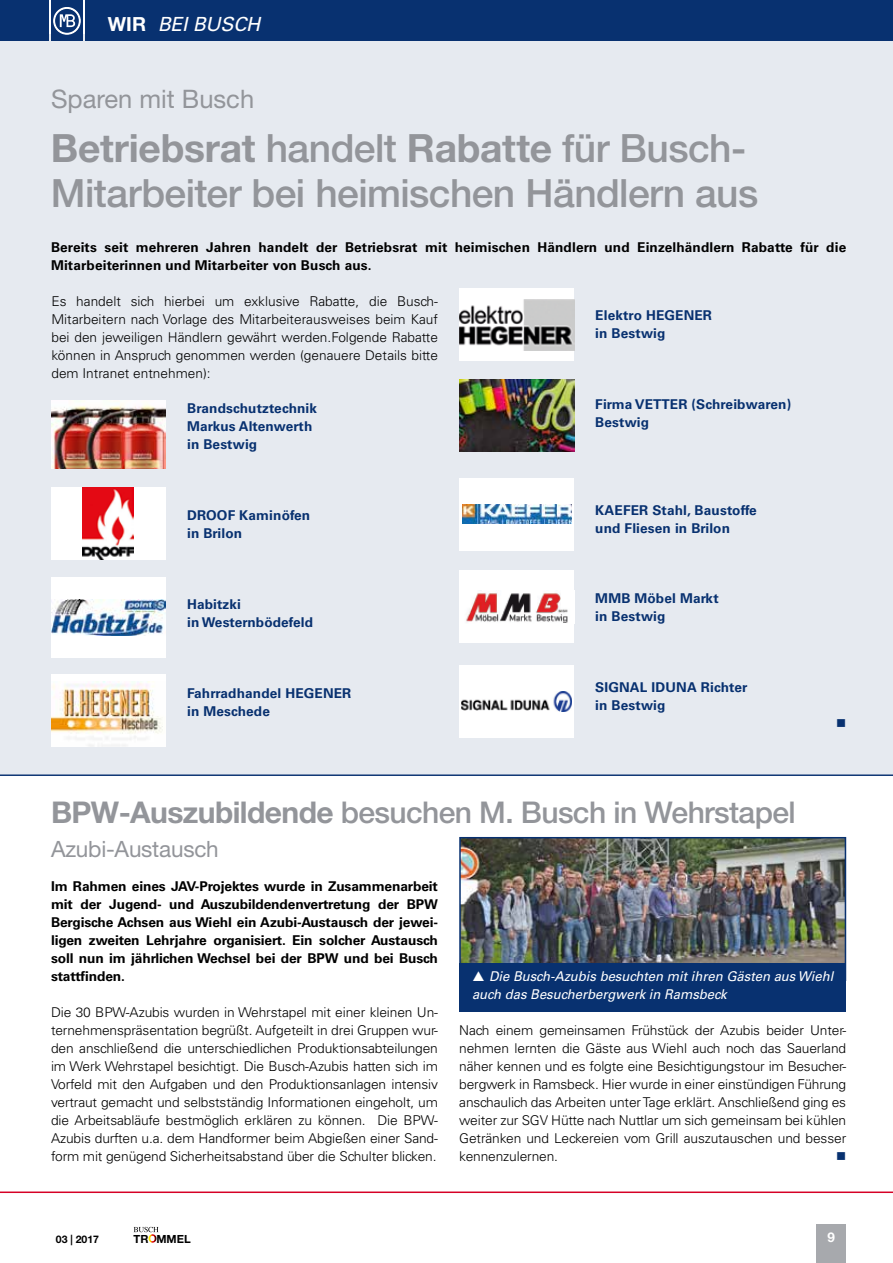
<style>
.page{position:relative;width:893px;height:1263px;background:#fff}
.page>*{position:absolute;margin:0;border:0;box-sizing:border-box;transform-origin:0 0}
.t1{font:500 39px/45px "Helvetica Neue LT Pro";letter-spacing:-.015em;color:#93959a}
.t2{font:500 30px "Helvetica Neue LT Pro";letter-spacing:-.02em;color:#93959a}
.t3{font:25.5px "Helvetica Neue LT Pro";color:#93959a}
.t4{font:22.5px "Helvetica Neue LT Pro";letter-spacing:-.01em;color:#93959a}
.t5{font:italic 19.5px "Univers LT Std";color:#fff}
.t6{font:300 13.5px/18px "Univers LT Std";letter-spacing:-.01em;color:#000;text-align:justify}
.t7{font:700 13.5px/18px "Univers LT Std";letter-spacing:.01em;color:#000;text-align:justify}
.t8{font:700 13.5px/18px "Univers LT Std";letter-spacing:.01em;color:#083170}
.t9{font:italic 13.5px/18px "Univers LT Std";color:#fff}
.t10{font:13.5px "Wingdings";color:#083170}
.t11{font:700 13.5px "Helvetica Neue LT Pro";color:#fff}
.t12{font:700 11.25px "Helvetica Neue LT Pro";color:#000}
.t13{font:700 10.5px "Helvetica Neue LT Pro";color:#000}
.s1{font-family:"Helvetica Neue LT Pro";font-weight:700;font-style:normal}
.s2{font-weight:700}
</style>
<div class="page">
<div style="left:816px;top:1224px;width:30px;height:39px;background:#a7a9ad"></div>
<svg style="left:134px;top:1227px;width:25px;height:16px"></svg>
<hr style="left:0;top:648px;width:1px;height:543px;background:#d60026">
<img style="left:462px;top:840px;width:381px;height:123px">
<div style="left:459px;top:837px;width:387px;height:144px;border:2px solid #083170"></div>
<div style="left:0;top:34px;width:893px;height:740px;background:#e6eaf0"></div>
<div style="left:0;top:0;width:49px;height:41px;background:#083170"></div>
<div style="left:85px;top:0;width:808px;height:41px;background:#083170"></div>
<div style="left:51px;top:0;width:32px;height:41px;background:#083170"></div>
<svg style="left:53px;top:7px;width:28px;height:28px"></svg>
<hr style="left:0;top:0;width:1px;height:41px;background:#d60026">
<hr style="left:0;top:1191px;width:893px;height:2px;background:#d60026">
<hr style="left:0;top:774px;width:893px;height:2px;background:#083170">
<img style="left:51px;top:400px;width:115px;height:68px">
<div style="left:51px;top:674px;width:115px;height:72px;background:#fff"></div>
<img style="left:51px;top:681px;width:112px;height:65px">
<div style="left:459px;top:289px;width:115px;height:72px;background:#fff"></div>
<img style="left:459px;top:299px;width:115px;height:51px">
<img style="left:459px;top:379px;width:115px;height:72px">
<div style="left:459px;top:478px;width:115px;height:72px;background:#fff"></div>
<img style="left:462px;top:504px;width:109px;height:20px">
<div style="left:459px;top:571px;width:115px;height:72px;background:#fff"></div>
<img style="left:466px;top:590px;width:102px;height:33px">
<div style="left:459px;top:665px;width:115px;height:72px;background:#fff"></div>
<img style="left:461px;top:692px;width:111px;height:19px">
<div style="left:51px;top:487px;width:115px;height:72px;background:#fff"></div>
<img style="left:83px;top:487px;width:51px;height:72px">
<div style="left:51px;top:577px;width:115px;height:81px;background:#fff"></div>
<img style="left:51px;top:599px;width:115px;height:37px">
<div style="left:459px;top:963px;width:387px;height:48px;background:#083170"></div>
<h3 class="t5" style="left:108px;top:12px;width:159px"><span class="s1">W I R</span> BEIBUSCH</h3>
<h3 class="t3" style="left:51px;top:83px;width:205px">Sparen mit Busch</h3>
<h1 class="t1" style="left:51px;top:125px;width:709px"><span class="s2">Betriebsrat</span> handelt <span class="s2">Rabatte</span> für Busch-<br>Mitarbeiter bei heimischen Händlern aus</h1>
<p class="t7" style="left:51px;top:238px;width:797px">Bereits seit mehreren Jahren handelt der Betriebsrat mit heimischen Händlern und Einzelhändlern Rabatte für die<br>Mitarbeiterinnen und Mitarbeiter von Busch aus.</p>
<p class="t6" style="left:51px;top:292px;width:388px">Es handelt sich hierbei um exklusive Rabatte, die Busch-Mitarbeitern nach Vorlage des Mitarbeiterausweises beim Kauf bei den jeweiligen Händlern gewährt werden.Folgende Rabatte können in Anspruch genommen werden (genauere Details bitte dem Intranet entnehmen):</p>
<p class="t8" style="left:187px;top:399px;width:132px">Brandschutztechnik<br>Markus Altenwerth in Bestwig</p>
<p class="t8" style="left:595px;top:307px;width:118px">Elektro HEGENER in Bestwig</p>
<p class="t8" style="left:595px;top:396px;width:197px">Firma VETTER (Schreibwaren)<br>Bestwig</p>
<p class="t8" style="left:187px;top:506px;width:125px">DROOF Kaminöfen in Brilon</p>
<p class="t8" style="left:595px;top:502px;width:163px">KAEFER Stahl, Baustoffe und Fliesen in Brilon</p>
<p class="t8" style="left:187px;top:595px;width:127px">Habitzki<br>in Westernbödefeld</p>
<p class="t8" style="left:595px;top:590px;width:125px">MMB Möbel Markt in Bestwig</p>
<p class="t8" style="left:187px;top:684px;width:166px">Fahrradhandel HEGENER in Meschede</p>
<p class="t8" style="left:595px;top:679px;width:154px">SIGNAL IDUNA Richter in Bestwig</p>
<h2 class="t2" style="left:51px;top:794px;width:746px"><span class="s2">BPW-Auszubildende</span> besuchen M. Busch in Wehrstapel</h2>
<h3 class="t4" style="left:51px;top:835px;width:169px">Azubi-Austausch</h3>
<p class="t10" style="left:836px;top:716px;width:12px">■</p>
<p class="t7" style="left:51px;top:877px;width:388px">Im Rahmen eines JAV-Projektes wurde in Zusammenarbeit mit der Jugend- und Auszubildendenvertretung der BPW Bergische Achsen aus Wiehl ein Azubi-Austausch der jewei&shy;ligen zweiten Lehrjahre organisiert. Ein solcher Austausch soll nun im jährlichen Wechsel bei der BPW und bei Busch stattfinden.</p>
<p class="t6" style="left:51px;top:1003px;width:388px">Die 30 BPW-Azubis wurden in Wehrstapel mit einer kleinen Un&shy;ternehmenspräsentation begrüßt. Aufgeteilt in drei Gruppen wur&shy;den anschließend die unterschiedlichen Produktionsabteilungen im Werk Wehrstapel besichtigt. Die Busch-Azubis hatten sich im Vorfeld mit den Aufgaben und den Produktionsanlagen intensiv vertraut gemacht und selbstständig Informationen eingeholt, um die Arbeitsabläufe bestmöglich erklären zu können. Die BPW-Azubis durften u.a. dem Handformer beim Abgießen einer Sand&shy;form mit genügend Sicherheitsabstand über die Schulter blicken.</p>
<p class="t9" style="left:472px;top:967px;width:363px;text-indent:17px">Die Busch-Azubis besuchten mit ihren Gästen aus Wiehl auch das Besucherbergwerk in Ramsbeck</p>
<p class="t6" style="left:459px;top:1021px;width:388px">Nach einem gemeinsamen Frühstück der Azubis beider Unter&shy;nehmen lernten die Gäste aus Wiehl auch noch das Sauerland näher kennen und es folgte eine Besichtigungstour im Besucher&shy;bergwerk in Ramsbeck. Hier wurde in einer einstündigen Führung anschaulich das Arbeiten unter Tage erklärt. Anschließend ging es weiter zur SGV Hütte nach Nuttlar um sich gemeinsam bei kühlen Getränken und Leckereien vom Grill auszutauschen und besser kennenzulernen.</p>
<p class="t10" style="left:836px;top:1149px;width:12px">■</p>
<p class="t13" style="left:56px;top:1232px;width:45px">03 | 2017</p>
<p class="t12" style="left:134px;top:1231px;width:59px">TR MMEL</p>
<p class="t11" style="left:828px;top:1228px;width:9px">9</p>
</div>
